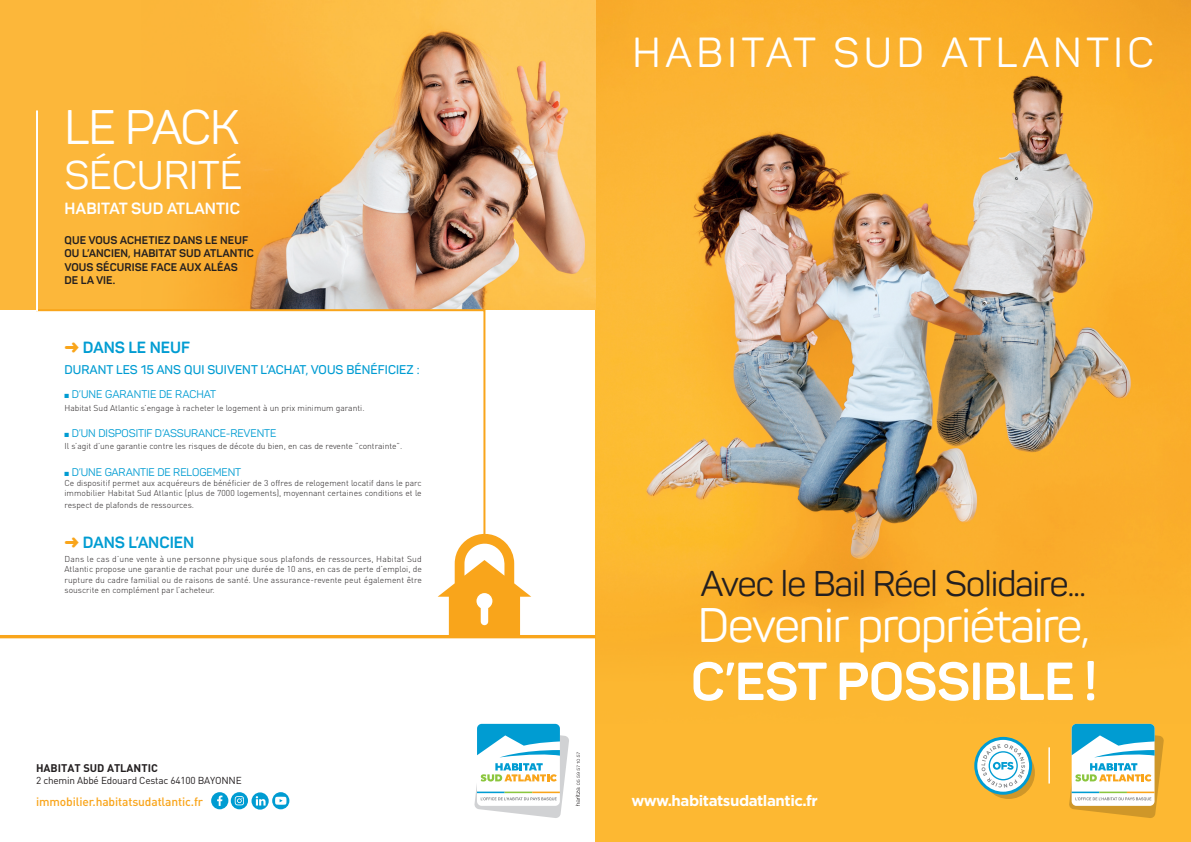
<style>
.page{position:relative;width:1191px;height:842px;background:#fff}
.page>*{position:absolute;margin:0;border:0;box-sizing:border-box;transform-origin:0 0}
.t1{font:700 52.8px "Panton";letter-spacing:-.01em;color:#fff}
.t2{font:47.8px "Panton";letter-spacing:-.02em;color:#fff}
.t3{font:41.5px "Panton";letter-spacing:.11em;color:#fff}
.t4{font:39.5px "Panton";color:#fff}
.t5{font:35.3px "Panton";letter-spacing:-.02em;color:#231f20}
.t6{font:700 16px "Panton";color:#009cd2}
.t7{font:700 16px "Panton";letter-spacing:.01em;color:#fff}
.t8{font:700 15.1px "Gotham";letter-spacing:-.03em;color:#fff}
.t9{font:600 12.5px "Panton";letter-spacing:.005em;color:#009cd2}
.t10{font:500 12px "DIN";letter-spacing:-.01em;color:#f9a51b}
.t11{font:700 11px/13.2px "Panton";letter-spacing:.01em;color:#231f20}
.t12{font:11px "Panton";letter-spacing:-.005em;color:#009cd2}
.t13{font:700 11px "DIN";color:#231f20}
.t14{font:10px "DIN";letter-spacing:-.02em;color:#231f20}
.t15{font:300 8.5px/10.2px "DIN";color:#231f20}
.s1{color:#f9a51b}
</style>
<div class="page">
<div style="left:595px;top:0;width:596px;height:842px;background:#fdb832"></div>
<img style="left:595px;top:0;width:596px;height:724px">
<hr style="left:0;top:635px;width:595px;height:3px;background:#f9a51b">
<svg style="left:982px;top:746px;width:53px;height:53px"></svg>
<svg style="left:975px;top:738px;width:55px;height:55px"></svg>
<div style="left:974px;top:737px;width:58px;height:58px;border:3px solid #009cd2;border-radius:50%"></div>
<svg style="left:981px;top:744px;width:44px;height:44px;background:#cae3eb"></svg>
<hr style="left:1048px;top:747px;width:2px;height:36px;background:#fff">
<svg style="left:474px;top:724px;width:95px;height:94px"></svg>
<hr style="left:477px;top:791px;width:27px;height:2px;background:#009cd2">
<hr style="left:504px;top:791px;width:28px;height:2px;background:#8bc63e">
<hr style="left:532px;top:791px;width:28px;height:2px;background:#f9a51b">
<svg style="left:211px;top:792px;width:78px;height:18px"></svg>
<div style="left:0;top:0;width:595px;height:309px;background:#fcb73a"></div>
<img style="left:305px;top:0;width:290px;height:309px">
<svg style="left:575px;top:752px;width:5px;height:54px"></svg>
<svg style="left:35px;top:108px;width:451px;height:416px"></svg>
<svg style="left:437px;top:524px;width:94px;height:111px"></svg>
<svg style="left:1069px;top:724px;width:95px;height:94px;background:#bbceb7"></svg>
<hr style="left:1071px;top:791px;width:28px;height:2px;background:#009cd2">
<hr style="left:1099px;top:791px;width:28px;height:2px;background:#8bc63e">
<hr style="left:1126px;top:791px;width:28px;height:2px;background:#f9a51b">
<hr style="left:36px;top:110px;width:2px;height:201px;background:#fff">
<h2 class="t2" style="left:64px;top:98px;width:176px">LE PACK</h2>
<h3 class="t4" style="left:64px;top:151px;width:179px">SÉCURITÉ</h3>
<h3 class="t7" style="left:64px;top:199px;width:177px">HABITAT SUD ATLANTIC</h3>
<p class="t11" style="left:64px;top:234px;width:191px">QUE VOUS ACHETIEZ DANS LE NEUF<br>OU L’ANCIEN, HABITAT SUD ATLANTIC<br>VOUS SÉCURISE FACE AUX ALÉAS<br>DE LA VIE.</p>
<h3 class="t6" style="left:64px;top:337px;width:127px"><span class="s1">➜</span> DANS LE NEUF</h3>
<h3 class="t9" style="left:64px;top:362px;width:356px">DURANT LES 15 ANS QUI SUIVENT L’ACHAT, VOUS BÉNÉFICIEZ :</h3>
<p class="t12" style="left:64px;top:388px;width:153px">■ D’UNE GARANTIE DE RACHAT</p>
<p class="t15" style="left:64px;top:403px;width:301px">Habitat Sud Atlantic s’engage à racheter le logement à un prix minimum garanti.</p>
<p class="t12" style="left:64px;top:427px;width:213px">■ D’UN DISPOSITIF D’ASSURANCE-REVENTE</p>
<p class="t15" style="left:64px;top:441px;width:339px">Il s’agit d’une garantie contre les risques de décote du bien, en cas de revente ”contrainte”.</p>
<p class="t12" style="left:64px;top:465px;width:178px">■ D’UNE GARANTIE DE RELOGEMENT</p>
<p class="t15" style="left:64px;top:477px;width:359px">Ce dispositif permet aux acquéreurs de bénéficier de 3 offres de relogement locatif dans le parc immobilier Habitat Sud Atlantic (plus de 7000 logements), moyennant certaines conditions et le</p>
<p class="t15" style="left:64px;top:500px;width:131px">respect de plafonds de ressources.</p>
<h3 class="t6" style="left:64px;top:532px;width:131px"><span class="s1">➜</span> DANS L’ANCIEN</h3>
<p class="t15" style="left:64px;top:554px;width:359px;text-align:justify">Dans le cas d’une vente à une personne physique sous plafonds de ressources, Habitat Sud Atlantic propose une garantie de rachat pour une durée de 10 ans, en cas de perte d’emploi, de rupture du cadre familial ou de raisons de santé. Une assurance-revente peut également être souscrite en complément par l’acheteur.</p>
<p class="t13" style="left:36px;top:761px;width:123px">HABITAT SUD ATLANTIC</p>
<p class="t14" style="left:36px;top:775px;width:207px">2 chemin Abbé Edouard Cestac 64100 BAYONNE</p>
<h3 class="t3" style="left:632px;top:27px;width:523px">HABITAT SUD ATLANTIC</h3>
<h3 class="t5" style="left:700px;top:562px;width:387px">Avec le Bail Réel Solidaire...</h3>
<h2 class="t2" style="left:697px;top:596px;width:394px">Devenir propriétaire,</h2>
<h1 class="t1" style="left:691px;top:649px;width:407px">C’EST POSSIBLE !</h1>
<h3 class="t10" style="left:36px;top:794px;width:169px">immobilier.habitatsudatlantic.fr</h3>
<h3 class="t8" style="left:631px;top:791px;width:188px">www.habitatsudatlantic.fr</h3>
</div>
